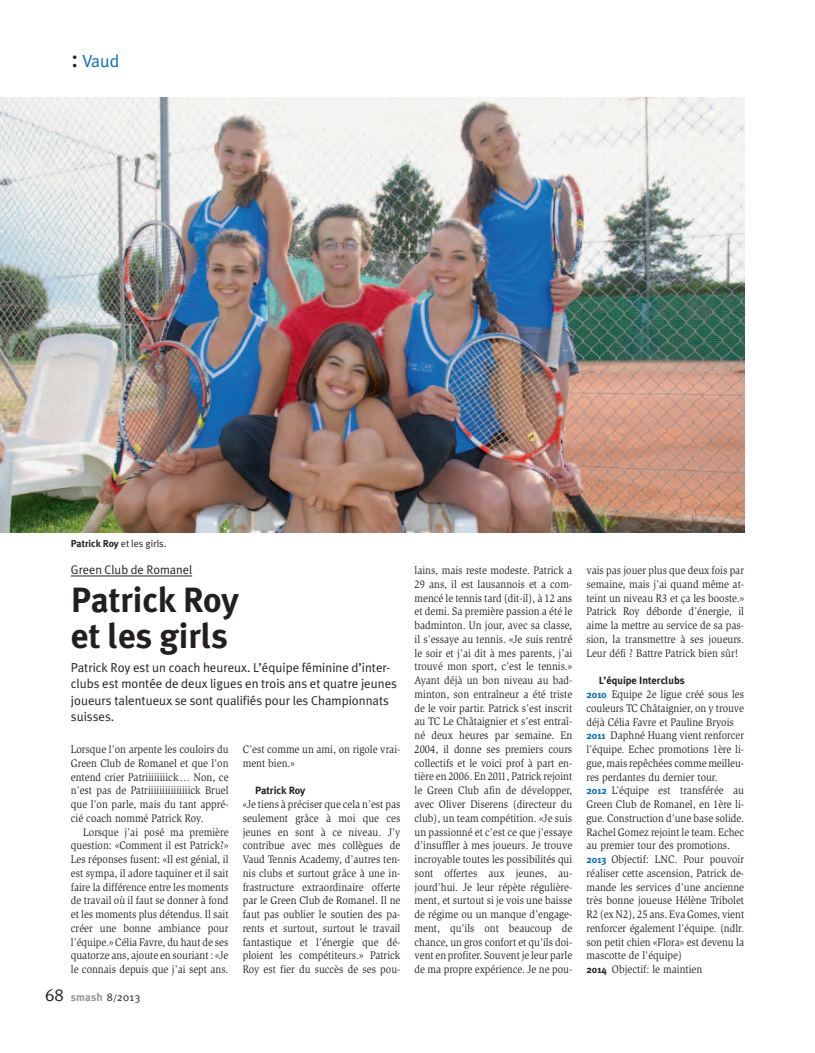
<style>
.page{position:relative;width:815px;height:1053px;background:#fff}
.page>*{position:absolute;margin:0;border:0;box-sizing:border-box;transform-origin:0 0}
.t1{font:700 35px/36.2px "Meta Plus";color:#231f20}
.t2{font:17.5px "Meta Plus Normal";color:#006db7}
.t3{font:12.88px/16.2px "Meta Plus Normal";color:#231f20}
.t4{font:12.5px "Meta Plus Normal";color:#231f20}
.t5{font:11.25px/13.8px "Slimbach LT";color:#231f20;text-align:justify;scale:.9 1}
.t6{font:700 11.25px "Meta Plus";letter-spacing:.01em;color:#939598}
.t7{font:700 10.5px "Meta Plus";color:#231f20}
.t8{font:10.12px "Meta Plus Normal";color:#231f20}
.s1{font-size:26.25px;color:#231f20}
.s2{font-family:"Meta Plus";font-weight:700;font-size:10px}
.s3{font-family:"Meta Plus Normal";font-weight:400;font-size:17.5px;color:#231f20}
.s4{font-family:"Meta Plus Normal";font-weight:400;color:#231f20}
.s5{font-family:"Meta Plus Normal";font-weight:400;font-size:8.75px;color:#231f20}
.s6{font-family:"Meta Plus";font-weight:700;font-size:10px;color:#006db7}
</style>
<div class="page">
<hr style="left:71px;top:575px;width:121px;height:1px;background:#231f20">
<img style="left:0;top:98px;width:744px;height:435px">
<h2 class="t2" style="left:71px;top:51px;width:50px"><span class="s1">:</span> Vaud</h2>
<p class="t8" style="left:71px;top:537px;width:97px"><span class="s2">Patrick Roy</span> et les girls.</p>
<p class="t4" style="left:71px;top:562px;width:123px">Green Club de Romanel</p>
<h1 class="t1" style="left:71px;top:581px;width:169px">Patrick Roy et les girls</h1>
<p class="t3" style="left:71px;top:659px;width:328px">Patrick Roy est un coach heureux. L’équipe féminine d’inter&shy;clubs est montée de deux ligues en trois ans et quatre jeunes joueurs talentueux se sont qualifiés pour les Championnats suisses.</p>
<p class="t5" style="left:71px;top:742px;width:177px">Lorsque l’on arpente les couloirs du Green Club de Romanel et que l’on entend crier Patriiiiiiiick … Non, ce n’est pas de Patriiiiiiiiiiiiiiick Bruel que l’on parle, mais du tant appré&shy;cié coach nommé Patrick Roy.</p>
<p class="t5" style="left:71px;top:825px;width:177px;text-indent:12px">Lorsque j’ai posé ma première question: «Comment il est Patrick?» Les réponses fusent: «Il est génial, il est sympa, il adore taquiner et il sait faire la différence entre les moments de travail où il faut se donner à fond et les moments plus détendus. Il sait créer une bonne ambiance pour l’équipe.» Célia Favre, du haut de ses quatorze ans, ajoute en souriant : «Je le connais depuis que j’ai sept ans.</p>
<p class="t5" style="left:243px;top:742px;width:177px">C’est comme un ami, on rigole vrai&shy;ment bien.»</p>
<p class="t7" style="left:255px;top:784px;width:52px">Patrick Roy</p>
<p class="t5" style="left:243px;top:797px;width:177px">«Je tiens à préciser que cela n’est pas seulement grâce à moi que ces jeunes en sont à ce niveau. J’y contribue avec mes collègues de Vaud Tennis Academy, d’autres ten&shy;nis clubs et surtout grâce à une in&shy;frastructure extraordinaire offerte par le Green Club de Romanel. Il ne faut pas oublier le soutien des pa&shy;rents et surtout, surtout le travail fantastique et l’énergie que dé&shy;ploient les compétiteurs.» Patrick Roy est fier du succès de ses pou-</p>
<p class="t6" style="left:45px;top:990px;width:97px"><span class="s3">68</span> smash <span class="s4">8</span><span class="s5">/</span><span class="s4">2013</span></p>
<p class="t5" style="left:415px;top:563px;width:177px">lains, mais reste modeste. Patrick a 29 ans, il est lausannois et a com&shy;mencé le tennis tard (dit-il), à 12 ans et demi. Sa première passion a été le badminton. Un jour, avec sa classe, il s’essaye au tennis. «Je suis rentré le soir et j’ai dit à mes parents, j’ai trouvé mon sport, c’est le tennis.» Ayant déjà un bon niveau au bad&shy;minton, son entraîneur a été triste de le voir partir. Patrick s’est inscrit au TC Le Châtaignier et s’est entraî&shy;né deux heures par semaine. En 2004, il donne ses premiers cours collectifs et le voici prof à part en&shy;tière en 2006. En 2011, Patrick rejoint le Green Club afin de développer, avec Oliver Diserens (directeur du club), un team compétition. «Je suis un passionné et c’est ce que j’essaye d’insuffler à mes joueurs. Je trouve incroyable toutes les possibilités qui sont offertes aux jeunes, au&shy;jourd’hui. Je leur répète régulière&shy;ment, et surtout si je vois une baisse de régime ou un manque d’engage&shy;ment, qu’ils ont beaucoup de chance, un gros confort et qu’ils doi&shy;vent en profiter. Souvent je leur parle de ma propre expérience. Je ne pou-</p>
<p class="t5" style="left:586px;top:563px;width:177px">vais pas jouer plus que deux fois par semaine, mais j’ai quand même at&shy;teint un niveau R3 et ça les booste.» Patrick Roy déborde d’énergie, il aime la mettre au service de sa pas&shy;sion, la transmettre à ses joueurs.<br>Leur défi ? Battre Patrick bien sûr!</p>
<p class="t7" style="left:599px;top:674px;width:87px">L’équipe Interclubs</p>
<p class="t5" style="left:586px;top:687px;width:177px;text-align:left"><span class="s6">2010</span> Equipe 2e ligue créé sous les couleurs TC Châtaignier, on y trouve déjà Célia Favre et Pauline Bryois <span class="s6">2011</span> Daphné Huang vient renforcer l’équipe. Echec promotions 1ère li&shy;gue, mais repêchées comme meilleu&shy;res perdantes du dernier tour.<br><span class="s6">2012</span> L’équipe est transférée au Green Club de Romanel, en 1ère li&shy;gue. Construction d’une base solide.<br>Rachel Gomez rejoint le team. Echec au premier tour des promotions.<br><span class="s6">2013</span> Objectif: LNC. Pour pouvoir réaliser cette ascension, Patrick de&shy;mande les services d’une ancienne très bonne joueuse Hélène Tribolet R2 (ex N2), 25 ans. Eva Gomes, vient renforcer également l’équipe. (ndlr. son petit chien «Flora» est devenu la mascotte de l’équipe)<br><span class="s2">2014</span> Objectif: le maintien</p>
</div>
